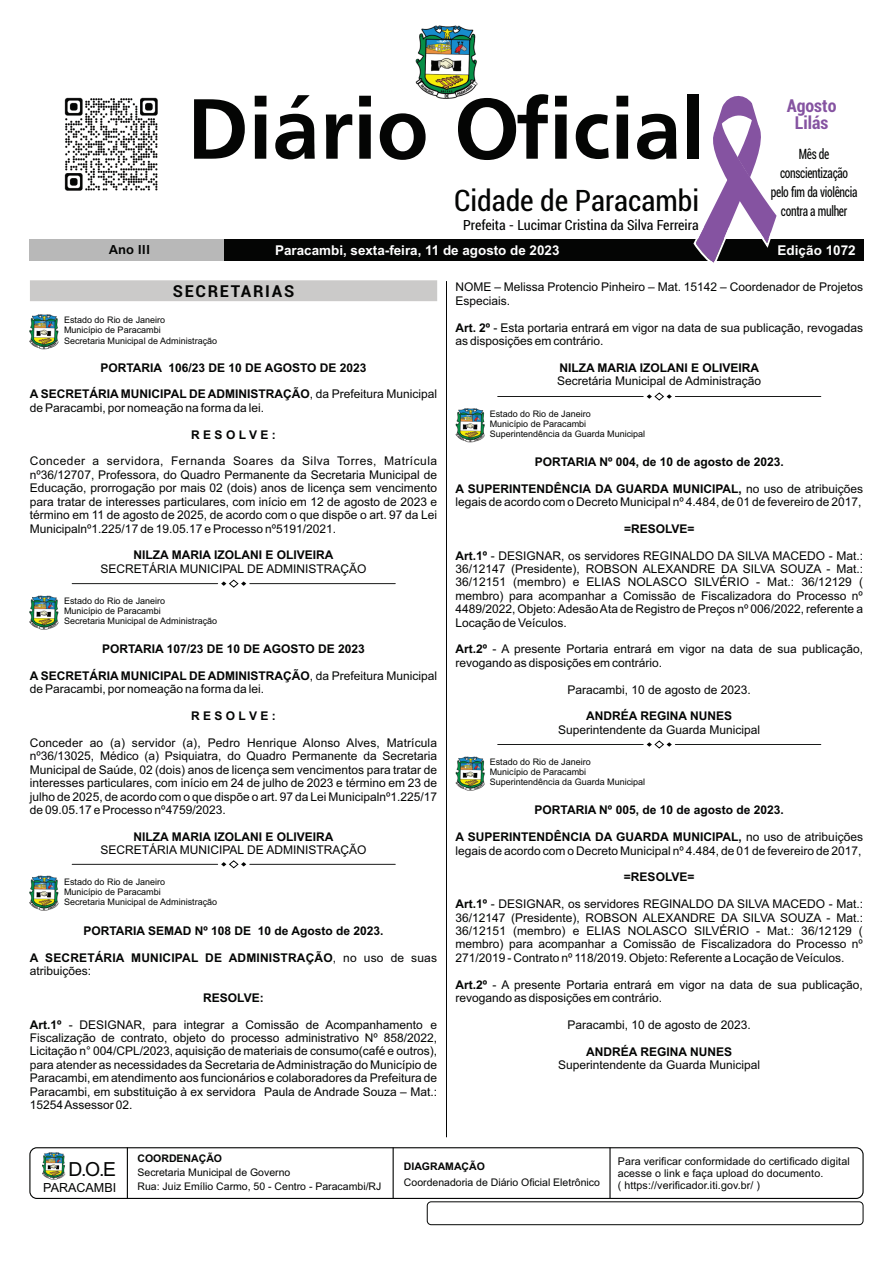
<style>
.page{position:relative;width:893px;height:1263px;background:#fff}
.page>*{position:absolute;margin:0;border:0;box-sizing:border-box;transform-origin:0 0}
.t1{font:700 89.25px "Frutiger";color:#040504}
.t2{font:condensed 29.7px "Roboto";color:#040504}
.t3{font:19.35px "Arial";color:#040504}
.t4{font:700 condensed 17.85px/17.2px "Roboto";color:#8553a1;text-align:center}
.t5{font:700 16.5px "Roboto";letter-spacing:.1em;color:#040504}
.t6{font:condensed 14.25px/18.9px "Roboto";letter-spacing:-.025em;color:#040504;text-align:center;scale:.8 1}
.t7{font:condensed 14.1px "Roboto";color:#040504}
.t8{font:700 13.5px "Arial";color:#fff}
.t9{font:700 13.5px "Frutiger";color:#040504}
.t10{font:12.6px "Arial";color:#040504}
.t11{font:12px/13.4px "Arial";color:#040504}
.t12{font:700 12px/13.4px "Arial";color:#040504}
.t13{font:10.65px/11.9px "Arial";letter-spacing:.01em;color:#040504}
.t14{font:10.5px/13.8px "Arial";color:#040504}
.t15{font:700 10.5px "Arial";color:#040504}
.t16{font:9px/10.1px "Arial";color:#040504}
.s1{font-weight:700}
.s2{font-weight:400}
</style>
<div class="page">
<img style="left:416px;top:25px;width:61px;height:74px">
<hr style="left:446px;top:281px;width:1px;height:856px;background:#040504">
<img style="left:42px;top:1152px;width:23px;height:28px">
<div style="left:29px;top:1147px;width:835px;height:52px;border:1px solid #040504;border-radius:7px"></div>
<hr style="left:609px;top:1147px;width:2px;height:52px;background:#040504">
<hr style="left:127px;top:1147px;width:1px;height:52px;background:#040504">
<hr style="left:393px;top:1147px;width:1px;height:52px;background:#040504">
<div style="left:427px;top:1202px;width:436px;height:23px;border:1px solid #040504;border-radius:4px"></div>
<div style="left:30px;top:280px;width:407px;height:21px;background:#cbcac9"></div>
<img style="left:64px;top:97px;width:94px;height:94px">
<div style="left:224px;top:239px;width:639px;height:22px;background:#040504"></div>
<div style="left:30px;top:239px;width:194px;height:22px;background:#b8b8b8"></div>
<svg style="left:693px;top:95px;width:83px;height:168px"></svg>
<img style="left:30px;top:315px;width:28px;height:34px">
<hr style="left:72px;top:583px;width:146px;height:1px;background:#040504">
<hr style="left:250px;top:583px;width:145px;height:1px;background:#040504">
<svg style="left:221px;top:579px;width:25px;height:9px"></svg>
<img style="left:30px;top:595px;width:28px;height:35px">
<hr style="left:498px;top:744px;width:145px;height:1px;background:#040504">
<hr style="left:675px;top:744px;width:146px;height:1px;background:#040504">
<svg style="left:647px;top:740px;width:25px;height:9px"></svg>
<img style="left:455px;top:756px;width:29px;height:35px">
<hr style="left:498px;top:396px;width:145px;height:1px;background:#040504">
<hr style="left:675px;top:396px;width:146px;height:1px;background:#040504">
<svg style="left:647px;top:392px;width:25px;height:9px"></svg>
<img style="left:455px;top:408px;width:29px;height:35px">
<hr style="left:72px;top:864px;width:146px;height:1px;background:#040504">
<hr style="left:250px;top:864px;width:145px;height:1px;background:#040504">
<svg style="left:221px;top:860px;width:25px;height:9px"></svg>
<img style="left:30px;top:876px;width:28px;height:34px">
<h1 class="t1" style="left:187px;top:94px;width:519px">Diário Oficial</h1>
<h2 class="t2" style="left:454px;top:189px;width:247px">Cidade de Paracambi</h2>
<p class="t7" style="left:463px;top:219px;width:237px">Prefeita - Lucimar Cristina da Silva Ferreira</p>
<h3 class="t4" style="left:787px;top:99px;width:51px">Agosto<br>Lilás</h3>
<p class="t6" style="left:771px;top:146px;width:110px">Mês de conscientização pelo fim da violência contra a mulher</p>
<p class="t9" style="left:109px;top:244px;width:43px">Ano III</p>
<p class="t9" style="left:111px;top:244px;width:35px">Ano I</p>
<p class="t8" style="left:275px;top:245px;width:286px">Paracambi, sexta-feira, 11 de agosto de 2023</p>
<p class="t8" style="left:778px;top:245px;width:80px">Edição 1072</p>
<h3 class="t5" style="left:173px;top:284px;width:123px">SECRETARIAS</h3>
<p class="t11" style="left:455px;top:282px;width:409px">NOME – Melissa Protencio Pinheiro – Mat. 15142 – Coordenador de Projetos<br>Especiais.</p>
<p class="t11" style="left:455px;top:322px;width:409px"><span class="s1">Art. 2º</span> - Esta portaria entrará em vigor na data de sua publicação, revogadas as disposições em contrário.</p>
<p class="t12" style="left:559px;top:362px;width:201px">NILZA MARIA IZOLANI E OLIVEIRA</p>
<p class="t11" style="left:557px;top:375px;width:206px">Secretária Municipal de Administração</p>
<p class="t16" style="left:64px;top:316px;width:155px">Estado do Rio de Janeiro<br>Município de Paracambi<br>Secretaria Municipal de Administração</p>
<p class="t12" style="left:100px;top:362px;width:268px">PORTARIA 106/23 DE 10 DE AGOSTO DE 2023</p>
<p class="t11" style="left:30px;top:389px;width:409px"><span class="s1">A SECRETÁRIA MUNICIPAL DE ADMINISTRAÇÃO</span>, da Prefeitura Municipal de Paracambi, por nomeação na forma da lei.</p>
<p class="t12" style="left:191px;top:429px;width:86px">R E S O L V E :</p>
<p class="t11" style="left:30px;top:456px;width:409px;text-align:justify">Conceder a servidora, Fernanda Soares da Silva Torres, Matrícula nº36/12707, Professora, do Quadro Permanente da Secretaria Municipal de Educação, prorrogação por mais 02 (dois) anos de licença sem vencimento para tratar de interesses particulares, com início em 12 de agosto de 2023 e término em 11 de agosto de 2025, de acordo com o que dispõe o art. 97 da Lei Municipalnº1.225/17 de 19.05.17 e Processo nº5191/2021.</p>
<p class="t12" style="left:134px;top:549px;width:201px">NILZA MARIA IZOLANI E OLIVEIRA</p>
<p class="t11" style="left:100px;top:563px;width:268px">SECRETÁRIA MUNICIPAL DE ADMINISTRAÇÃO</p>
<p class="t16" style="left:490px;top:410px;width:157px">Estado do Rio de Janeiro<br>Município de Paracambi<br>Superintendência da Guarda Municipal</p>
<p class="t12" style="left:535px;top:456px;width:251px">PORTARIA Nº 004, de 10 de agosto de 2023.</p>
<p class="t11" style="left:455px;top:483px;width:409px"><span class="s1">A SUPERINTENDÊNCIA DA GUARDA MUNICIPAL,</span> no uso de atribuições legais de acordo com o Decreto Municipal nº 4.484, de 01 de fevereiro de 2017,</p>
<p class="t12" style="left:624px;top:523px;width:72px">=RESOLVE=</p>
<p class="t11" style="left:455px;top:550px;width:409px;text-align:justify"><span class="s1">Art.1º</span> - DESIGNAR, os servidores REGINALDO DA SILVA MACEDO - Mat.:<br>36/12147 (Presidente), ROBSON ALEXANDRE DA SILVA SOUZA - Mat.:<br>36/12151 (membro) e ELIAS NOLASCO SILVÉRIO - Mat.: 36/12129 ( membro) para acompanhar a Comissão de Fiscalizadora do Processo nº 4489/2022, Objeto: Adesão Ata de Registro de Preços nº 006/2022, referente a Locação de Veículos.</p>
<p class="t11" style="left:455px;top:644px;width:409px"><span class="s1">Art.2º</span> - A presente Portaria entrará em vigor na data de sua publicação, revogando as disposições em contrário.</p>
<p class="t11" style="left:567px;top:684px;width:185px">Paracambi, 10 de agosto de 2023.</p>
<p class="t12" style="left:586px;top:711px;width:147px">ANDRÉA REGINA NUNES</p>
<p class="t11" style="left:558px;top:724px;width:204px">Superintendente da Guarda Municipal</p>
<p class="t16" style="left:64px;top:597px;width:155px">Estado do Rio de Janeiro<br>Município de Paracambi<br>Secretaria Municipal de Administração</p>
<p class="t12" style="left:102px;top:643px;width:264px">PORTARIA 107/23 DE 10 DE AGOSTO DE 2023</p>
<p class="t11" style="left:30px;top:670px;width:409px"><span class="s1">A SECRETÁRIA MUNICIPAL DE ADMINISTRAÇÃO</span>, da Prefeitura Municipal de Paracambi, por nomeação na forma da lei.</p>
<p class="t12" style="left:191px;top:710px;width:86px">R E S O L V E :</p>
<p class="t11" style="left:30px;top:737px;width:409px;text-align:justify">Conceder ao (a) servidor (a), Pedro Henrique Alonso Alves, Matrícula nº36/13025, Médico (a) Psiquiatra, do Quadro Permanente da Secretaria Municipal de Saúde, 02 (dois) anos de licença sem vencimentos para tratar de interesses particulares, com início em 24 de julho de 2023 e término em 23 de julho de 2025, de acordo com o que dispõe o art. 97 da Lei Municipalnº1.225/17 de 09.05.17 e Processo nº4759/2023.</p>
<p class="t12" style="left:134px;top:831px;width:201px">NILZA MARIA IZOLANI E OLIVEIRA</p>
<p class="t11" style="left:100px;top:844px;width:268px">SECRETÁRIA MUNICIPAL DE ADMINISTRAÇÃO</p>
<p class="t16" style="left:490px;top:757px;width:157px">Estado do Rio de Janeiro<br>Município de Paracambi<br>Superintendência da Guarda Municipal</p>
<p class="t12" style="left:535px;top:804px;width:251px">PORTARIA Nº 005, de 10 de agosto de 2023.</p>
<p class="t11" style="left:455px;top:831px;width:409px"><span class="s1">A SUPERINTENDÊNCIA DA GUARDA MUNICIPAL,</span> no uso de atribuições legais de acordo com o Decreto Municipal nº 4.484, de 01 de fevereiro de 2017,</p>
<p class="t12" style="left:624px;top:871px;width:72px">=RESOLVE=</p>
<p class="t11" style="left:455px;top:898px;width:409px;text-align:justify"><span class="s1">Art.1º</span> - DESIGNAR, os servidores REGINALDO DA SILVA MACEDO - Mat.:<br>36/12147 (Presidente), ROBSON ALEXANDRE DA SILVA SOUZA - Mat.:<br>36/12151 (membro) e ELIAS NOLASCO SILVÉRIO - Mat.: 36/12129 ( membro) para acompanhar a Comissão de Fiscalizadora do Processo nº 271/2019 - Contrato nº 118/2019. Objeto: Referente a Locação de Veículos.</p>
<p class="t11" style="left:455px;top:979px;width:409px"><span class="s1">Art.2º</span> - A presente Portaria entrará em vigor na data de sua publicação, revogando as disposições em contrário.</p>
<p class="t11" style="left:567px;top:1019px;width:185px">Paracambi, 10 de agosto de 2023.</p>
<p class="t12" style="left:586px;top:1046px;width:147px">ANDRÉA REGINA NUNES</p>
<p class="t11" style="left:558px;top:1059px;width:204px">Superintendente da Guarda Municipal</p>
<p class="t16" style="left:64px;top:877px;width:155px">Estado do Rio de Janeiro<br>Município de Paracambi<br>Secretaria Municipal de Administração</p>
<p class="t12" style="left:83px;top:925px;width:302px">PORTARIA SEMAD Nº 108 DE 10 de Agosto de 2023.</p>
<p class="t12" style="left:30px;top:952px;width:409px">A SECRETÁRIA MUNICIPAL DE ADMINISTRAÇÃO<span class="s2">, no uso de suas atribuições:</span></p>
<p class="t12" style="left:203px;top:992px;width:62px">RESOLVE:</p>
<p class="t11" style="left:30px;top:1019px;width:409px;text-align:justify"><span class="s1">Art.1º</span> - DESIGNAR, para integrar a Comissão de Acompanhamento e Fiscalização de contrato, objeto do processo administrativo Nº 858/2022, Licitação n° 004/CPL/2023, aquisição de materiais de consumo(café e outros), para atender as necessidades da Secretaria de Administração do Município de Paracambi, em atendimento aos funcionários e colaboradores da Prefeitura de Paracambi, em substituição à ex servidora Paula de Andrade Souza – Mat.:<br>15254 Assessor 02.</p>
<h3 class="t3" style="left:69px;top:1162px;width:49px">D.O.E</h3>
<p class="t10" style="left:43px;top:1182px;width:74px">PARACAMBI</p>
<p class="t15" style="left:137px;top:1155px;width:86px">COORDENAÇÃO</p>
<p class="t14" style="left:137px;top:1166px;width:245px">Secretaria Municipal de Governo<br>Rua: Juiz Emílio Carmo, 50 - Centro - Paracambi/RJ</p>
<p class="t15" style="left:404px;top:1162px;width:83px">DIAGRAMAÇÃO</p>
<p class="t14" style="left:404px;top:1176px;width:198px">Coordenadoria de Diário Oficial Eletrônico</p>
<p class="t13" style="left:618px;top:1156px;width:233px">Para verificar conformidade do certificado digital acesse o link e faça upload do documento.<br>( https://verificador.iti.gov.br/ )</p>
</div>
